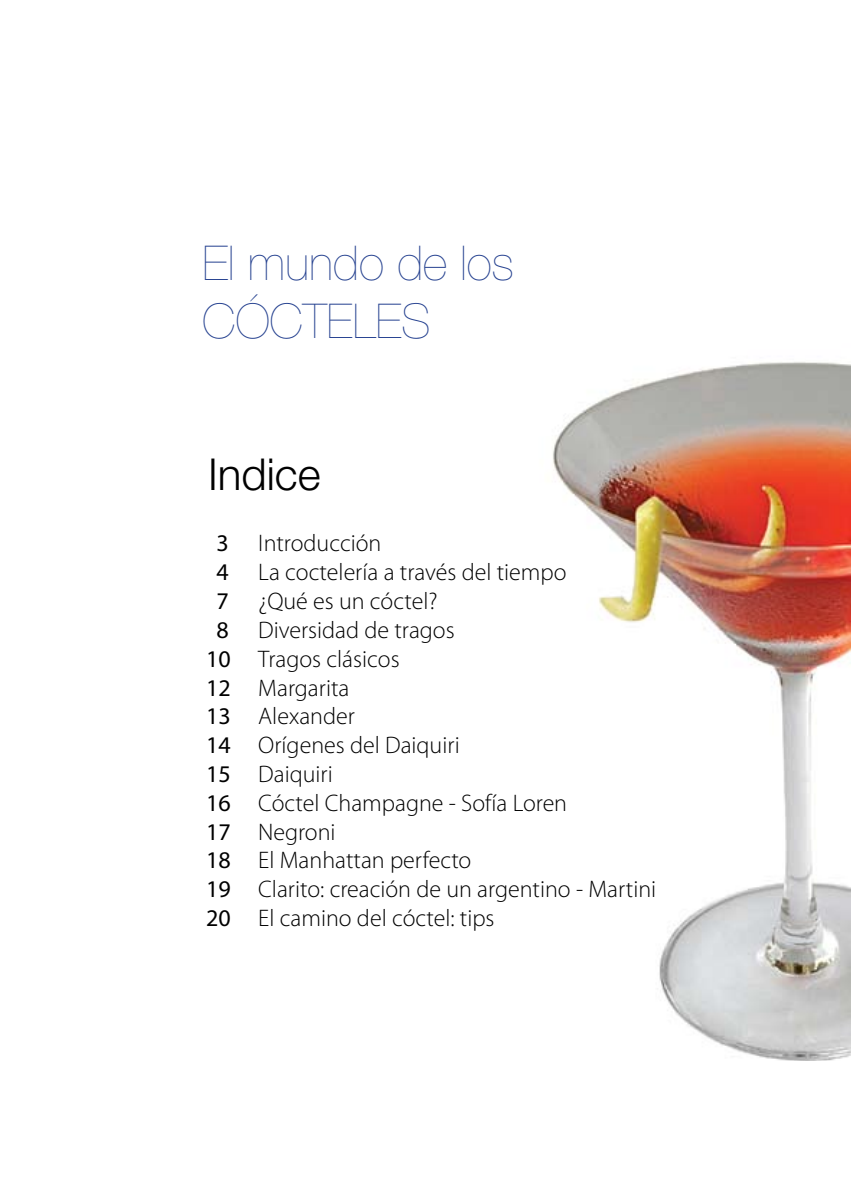
<style>
.page{position:relative;width:851px;height:1191px;background:#fff}
.page>*{position:absolute;margin:0;border:0;box-sizing:border-box;transform-origin:0 0}
.t1{font:200 48px/57.6px "Helvetica Neue";color:#24408f}
.t2{font:300 44px "Helvetica Neue";color:#000}
.t3{font:300 24px "Myriad Pro";color:#000}
.s1{font-weight:400}
</style>
<div class="page">
<img style="left:553px;top:362px;width:297px;height:698px">
<h1 class="t1" style="left:202px;top:233px;width:313px">El mundo de los<br>CÓCTELES</h1>
<h2 class="t2" style="left:208px;top:448px;width:114px">Indice</h2>
<p class="t3" style="left:216px;top:529px;width:166px"><span class="s1">3</span> Introducción</p>
<p class="t3" style="left:216px;top:558px;width:351px"><span class="s1">4</span> La coctelería a través del tiempo</p>
<p class="t3" style="left:216px;top:586px;width:223px"><span class="s1">7</span> ¿Qué es un cóctel?</p>
<p class="t3" style="left:216px;top:615px;width:240px"><span class="s1">8</span> Diversidad de tragos</p>
<p class="t3" style="left:206px;top:644px;width:195px"><span class="s1">10</span> Tragos clásicos</p>
<p class="t3" style="left:206px;top:673px;width:145px"><span class="s1">12</span> Margarita</p>
<p class="t3" style="left:206px;top:702px;width:150px"><span class="s1">13</span> Alexander</p>
<p class="t3" style="left:206px;top:730px;width:255px"><span class="s1">14</span> Orígenes del Daiquiri</p>
<p class="t3" style="left:206px;top:759px;width:128px"><span class="s1">15</span> Daiquiri</p>
<p class="t3" style="left:206px;top:788px;width:362px"><span class="s1">16</span> Cóctel Champagne - Sofía Loren</p>
<p class="t3" style="left:206px;top:817px;width:131px"><span class="s1">17</span> Negroni</p>
<p class="t3" style="left:206px;top:846px;width:267px"><span class="s1">18</span> El Manhattan perfecto</p>
<p class="t3" style="left:206px;top:874px;width:451px"><span class="s1">19</span> Clarito: creación de un argentino - Martini</p>
<p class="t3" style="left:206px;top:903px;width:290px"><span class="s1">20</span> El camino del cóctel: tips</p>
</div>
